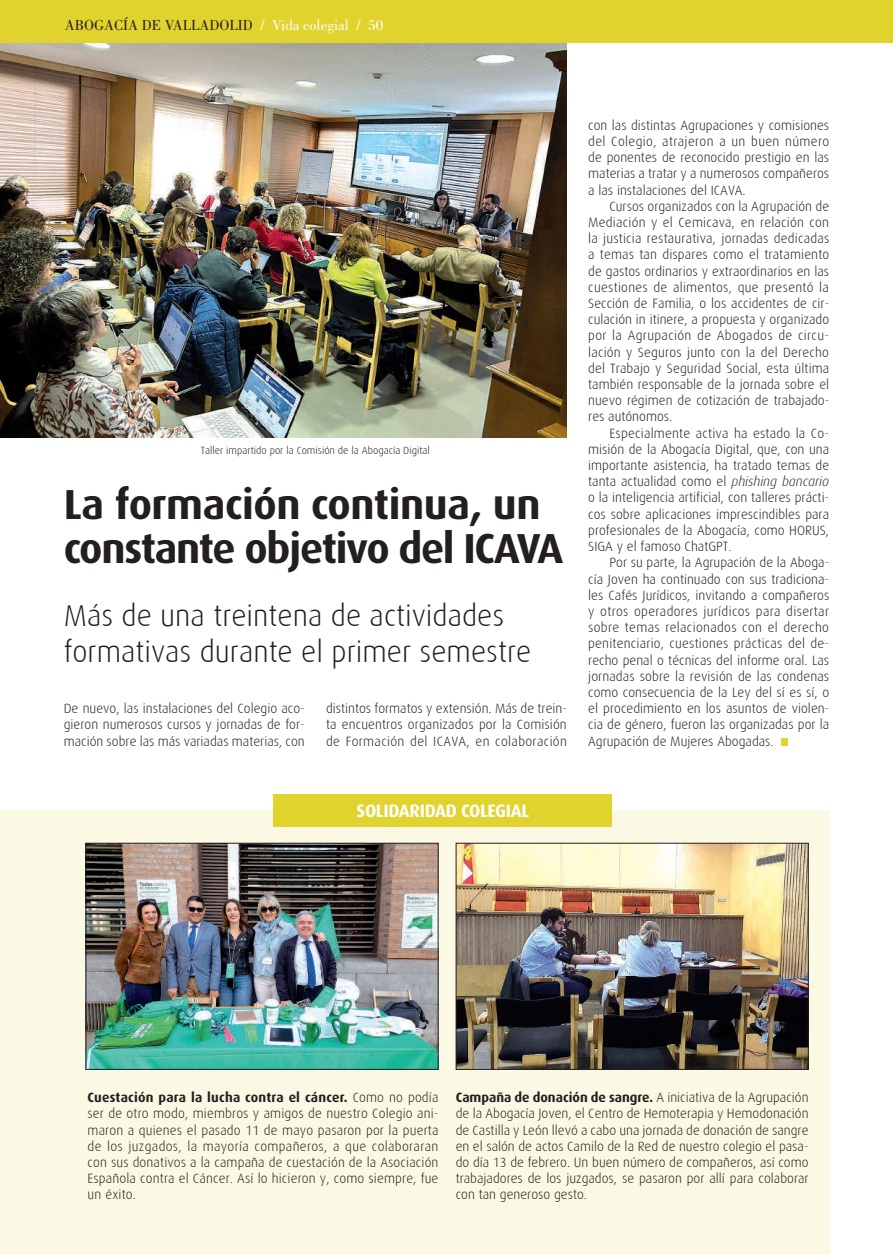
<style>
.page{position:relative;width:893px;height:1255px;background:#fff}
.page>*{position:absolute;margin:0;border:0;box-sizing:border-box;transform-origin:0 0}
.t1{font:700 42px/43.5px "Dax";letter-spacing:-.03em;color:#231f20}
.t2{font:300 30px/36px "Dax";color:#231f20}
.t3{font:700 18px "Dax";letter-spacing:-.02em;color:#fff}
.t4{font:15px "Bodoni Std";color:#231f20}
.t5{font:300 13.5px/16.2px "Dax";color:#231f20;text-align:justify}
.t6{font:300 10.5px "Dax";color:#231f20}
.s1{color:#fff}
.s2{font-style:italic}
.s3{font-weight:700}
</style>
<div class="page">
<img style="left:0;top:43px;width:567px;height:394px">
<div style="left:0;top:0;width:893px;height:43px;background:#e1d32e"></div>
<div style="left:0;top:810px;width:829px;height:444px;background:#fbf9e4"></div>
<img style="left:88px;top:844px;width:348px;height:223px">
<div style="left:86px;top:842px;width:352px;height:227px;border:1px solid #231f20"></div>
<div style="left:274px;top:794px;width:338px;height:32px;background:#e1d32e"></div>
<img style="left:458px;top:844px;width:349px;height:223px">
<div style="left:456px;top:842px;width:353px;height:227px;border:1px solid #231f20"></div>
<div style="left:781px;top:738px;width:7px;height:7px;background:#e1d32e"></div>
<p class="t4" style="left:65px;top:17px;width:320px">ABOGACÍA DE VALLADOLID <span class="s1">/ Vida colegial / 50</span></p>
<p class="t6" style="left:201px;top:444px;width:231px">Taller impartido por la Comisión de la Abogacía Digital</p>
<h1 class="t1" style="left:64px;top:483px;width:501px">La formación continua, un constante objetivo del ICAVA</h1>
<h2 class="t2" style="left:64px;top:598px;width:469px">Más de una treintena de actividades formativas durante el primer semestre</h2>
<p class="t5" style="left:64px;top:700px;width:242px">De nuevo, las instalaciones del Colegio aco&shy;gieron numerosos cursos y jornadas de for&shy;mación sobre las más variadas materias, con</p>
<p class="t5" style="left:326px;top:700px;width:242px">distintos formatos y extensión. Más de trein&shy;ta encuentros organizados por la Comisión de Formación del ICAVA, en colaboración</p>
<p class="t5" style="left:588px;top:117px;width:243px">con las distintas Agrupaciones y comisiones del Colegio, atrajeron a un buen número de ponentes de reconocido prestigio en las materias a tratar y a numerosos compañeros a las instalaciones del ICAVA.</p>
<p class="t5" style="left:588px;top:198px;width:243px;text-indent:21px">Cursos organizados con la Agrupación de Mediación y el Cemicava, en relación con la justicia restaurativa, jornadas dedicadas a temas tan dispares como el tratamiento de gastos ordinarios y extraordinarios en las cuestiones de alimentos, que presentó la Sección de Familia, o los accidentes de cir&shy;culación in itinere, a propuesta y organizado por la Agrupación de Abogados de circu&shy;lación y Seguros junto con la del Derecho del Trabajo y Seguridad Social, esta última también responsable de la jornada sobre el nuevo régimen de cotización de trabajado&shy;res autónomos.</p>
<p class="t5" style="left:588px;top:425px;width:243px;text-indent:21px">Especialmente activa ha estado la Co&shy;misión de la Abogacía Digital, que, con una importante asistencia, ha tratado temas de tanta actualidad como el <span class="s2">phishing bancario </span>o la inteligencia artificial, con talleres prácti&shy;cos sobre aplicaciones imprescindibles para profesionales de la Abogacía, como HORUS, SIGA y el famoso ChatGPT.</p>
<p class="t5" style="left:588px;top:554px;width:243px;text-indent:21px">Por su parte, la Agrupación de la Aboga&shy;cía Joven ha continuado con sus tradiciona&shy;les Cafés Jurídicos, invitando a compañeros y otros operadores jurídicos para disertar sobre temas relacionados con el derecho penitenciario, cuestiones prácticas del de&shy;recho penal o técnicas del informe oral. Las jornadas sobre la revisión de las condenas como consecuencia de la Ley del sí es sí, o el procedimiento en los asuntos de violen&shy;cia de género, fueron las organizadas por la Agrupación de Mujeres Abogadas.</p>
<h3 class="t3" style="left:357px;top:800px;width:174px">SOLIDARIDAD COLEGIAL</h3>
<p class="t5" style="left:88px;top:1089px;width:352px"><span class="s3">Cuestación para la lucha contra el cáncer.</span> Como no podía ser de otro modo, miembros y amigos de nuestro Colegio ani&shy;maron a quienes el pasado 11 de mayo pasaron por la puerta de los juzgados, la mayoría compañeros, a que colaboraran con sus donativos a la campaña de cuestación de la Asociación Española contra el Cáncer. Así lo hicieron y, como siempre, fue un éxito.</p>
<p class="t5" style="left:456px;top:1089px;width:354px"><span class="s3">Campaña de donación de sangre.</span> A iniciativa de la Agrupación de la Abogacía Joven, el Centro de Hemoterapia y Hemodonación de Castilla y León llevó a cabo una jornada de donación de sangre en el salón de actos Camilo de la Red de nuestro colegio el pasa&shy;do día 13 de febrero. Un buen número de compañeros, así como trabajadores de los juzgados, se pasaron por allí para colaborar con tan generoso gesto.</p>
</div>
